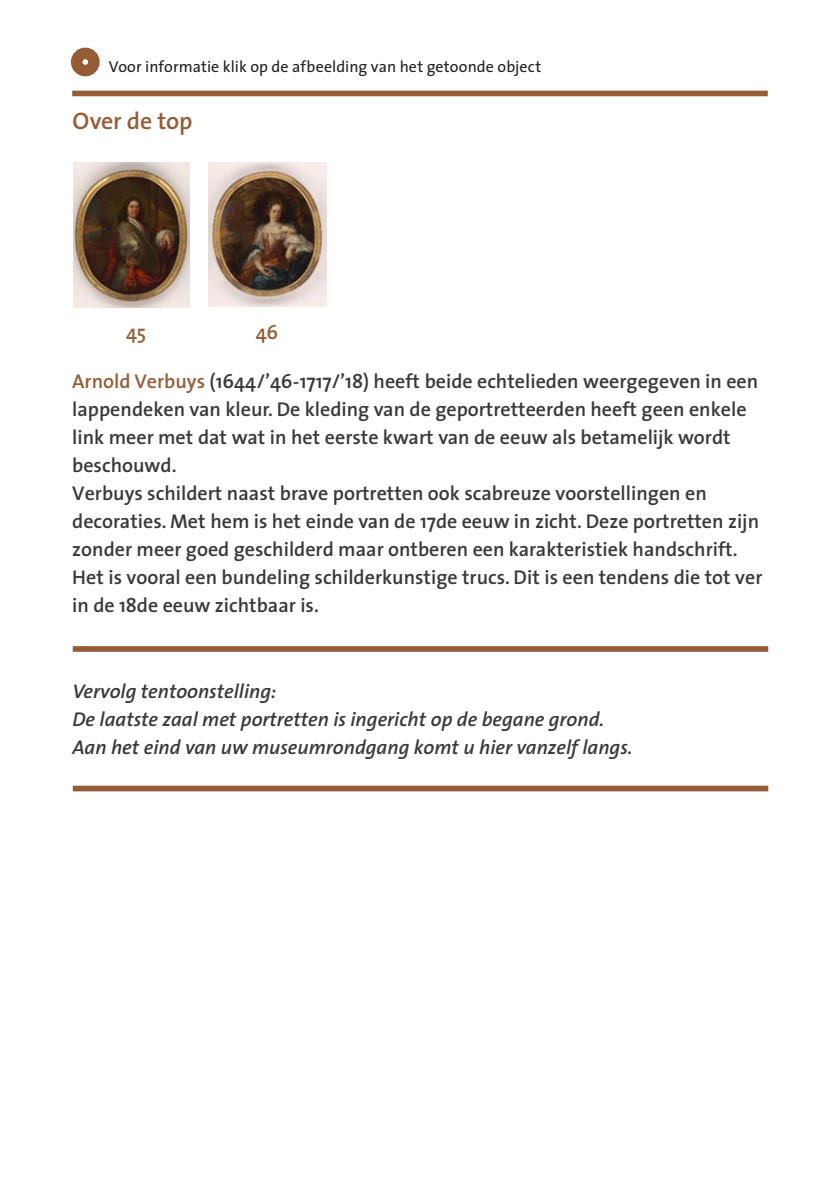
<style>
.page{position:relative;width:840px;height:1191px;background:#fff}
.page>*{position:absolute;margin:0;border:0;box-sizing:border-box;transform-origin:0 0}
.t1{font:600 24px "The Sans";letter-spacing:-.01em;color:#965c35}
.t2{font:600 20px/28px "The Sans";color:#3b3838}
.t3{font:italic 600 20px/28px "The Sans";color:#3b3838}
.t4{font:600 20px "The Sans";color:#965c35}
.t5{font:16px "The Sans";letter-spacing:.005em;color:#231f20}
.s1{color:#965c35}
</style>
<div class="page">
<div style="left:71px;top:48px;width:29px;height:28px;border:11px solid #965c35;border-radius:50%"></div>
<div style="left:72px;top:91px;width:695px;height:5px;background:#965c35"></div>
<img style="left:74px;top:162px;width:115px;height:145px">
<img style="left:209px;top:162px;width:117px;height:144px">
<div style="left:73px;top:646px;width:694px;height:6px;background:#965c35"></div>
<div style="left:73px;top:785px;width:694px;height:6px;background:#965c35"></div>
<p class="t5" style="left:109px;top:53px;width:433px">Voor informatie klik op de afbeelding van het getoonde object</p>
<p class="t1" style="left:73px;top:100px;width:121px">Over de top</p>
<p class="t4" style="left:126px;top:316px;width:22px">45</p>
<p class="t4" style="left:256px;top:316px;width:24px">46</p>
<p class="t2" style="left:72px;top:367px;width:691px"><span class="s1">Arnold Verbuys</span> (1644/’46-1717/’18) heeft beide echtelieden weergegeven in een lappendeken van kleur. De kleding van de geportretteerden heeft geen enkele link meer met dat wat in het eerste kwart van de eeuw als betamelijk wordt beschouwd.<br>Verbuys schildert naast brave portretten ook scabreuze voorstellingen en decoraties. Met hem is het einde van de 17de eeuw in zicht. Deze portretten zijn zonder meer goed geschilderd maar ontberen een karakteristiek handschrift.<br>Het is vooral een bundeling schilderkunstige trucs. Dit is een tendens die tot ver in de 18de eeuw zichtbaar is.</p>
<p class="t3" style="left:72px;top:677px;width:561px">Vervolg tentoonstelling:<br>De laatste zaal met portretten is ingericht op de begane grond.<br>Aan het eind van uw museumrondgang komt u hier vanzelf langs.</p>
</div>
